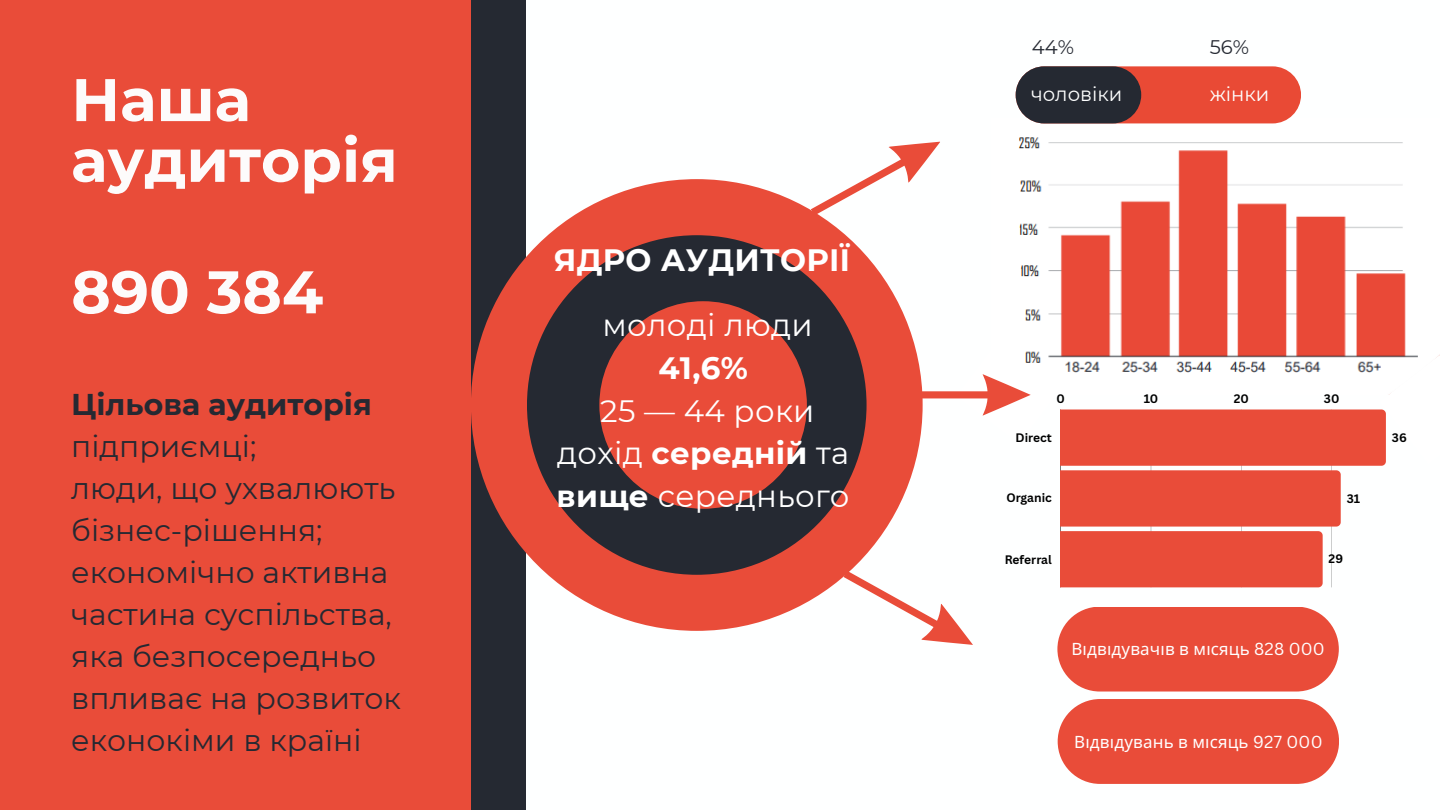
<style>
.page{position:relative;width:1440px;height:810px;background:#fff}
.page>*{position:absolute;margin:0;border:0;box-sizing:border-box;transform-origin:0 0}
.t1{font:700 60px "Montserrat";color:#fdfbfb}
.t2{font:30.9px/42.7px "Montserrat";letter-spacing:.01em;color:#fff}
.t3{font:700 30.9px "Montserrat";letter-spacing:.01em;color:#fff}
.t4{font:30px/42px "Montserrat";color:#252932}
.t5{font:700 30px/42px "Montserrat";color:#252932}
.t6{font:19.6px "Montserrat";color:#feffff}
.t7{font:19.6px "Montserrat";color:#252932}
.t8{font:16.9px "Noto Sans";letter-spacing:.01em;color:#fff}
.t9{font:700 12px "Canva Sans";color:#000}
.s1{font-weight:400}
.s2{font-weight:700}
.s3{font-family:"Canva Sans"}
</style>
<div class="page">
<div style="left:55px;top:0;width:471px;height:810px;background:#252932"></div>
<div style="left:0;top:0;width:471px;height:810px;background:#e94c39"></div>
<div style="left:1057px;top:607px;width:282px;height:85px;background:#e94c39;border-radius:42px"></div>
<img style="left:1018px;top:119px;width:388px;height:226px">
<div style="left:471px;top:179px;width:452px;height:452px;background:#e94c39;border-radius:50%"></div>
<div style="left:527px;top:235px;width:340px;height:340px;background:#252932;border-radius:50%"></div>
<div style="left:599px;top:301px;width:208px;height:208px;background:#e94c39;border-radius:50%"></div>
<div style="left:1016px;top:66px;width:285px;height:57px;background:#e94a35;border-radius:29px"></div>
<div style="left:1016px;top:66px;width:125px;height:57px;background:#252932;border-radius:29px"></div>
<div style="left:1058px;top:699px;width:281px;height:85px;background:#e94c39;border-radius:42px"></div>
<svg style="left:802px;top:141px;width:138px;height:89px"></svg>
<svg style="left:835px;top:345px;width:605px;height:318px"></svg>
<p class="t1" style="left:71px;top:63px;width:181px">Наша</p>
<p class="t1" style="left:71px;top:124px;width:328px">аудиторія</p>
<p class="t1" style="left:71px;top:255px;width:253px">890 384</p>
<p class="t5" style="left:71px;top:383px;width:302px">Цільова аудиторія <span class="s1">підприємці;</span></p>
<p class="t4" style="left:71px;top:467px;width:326px">люди, що ухвалюють бізнес-рішення;</p>
<p class="t4" style="left:71px;top:551px;width:331px">економічно активна частина суспільства, яка безпосередньо впливає на розвиток еконокіми в країні</p>
<p class="t3" style="left:554px;top:242px;width:297px">ЯДРО АУДИТОРІЇ</p>
<p class="t2" style="left:602px;top:304px;width:212px">молоді люди</p>
<p class="t3" style="left:658px;top:349px;width:91px">41,6%</p>
<p class="t2" style="left:600px;top:389px;width:216px">25 — 44 роки</p>
<p class="t2" style="left:557px;top:432px;width:294px">дохід <span class="s2">середній</span> та <span class="s2">вище</span> середнього</p>
<p class="t7" style="left:1032px;top:35px;width:44px">44%</p>
<p class="t7" style="left:1210px;top:35px;width:41px">56%</p>
<p class="t6" style="left:1031px;top:82px;width:93px">чоловіки</p>
<p class="t6" style="left:1210px;top:82px;width:61px">жінки</p>
<p class="t9" style="left:1056px;top:390px;width:10px">0</p>
<p class="t9" style="left:1144px;top:390px;width:16px">10</p>
<p class="t9" style="left:1234px;top:390px;width:17px">20</p>
<p class="t9" style="left:1324px;top:390px;width:17px">30</p>
<p class="t9" style="left:1016px;top:429px;width:38px">Direct</p>
<p class="t9" style="left:1392px;top:429px;width:16px">36</p>
<p class="t9" style="left:1006px;top:489px;width:47px">Organic</p>
<p class="t9" style="left:1347px;top:490px;width:15px">31</p>
<p class="t9" style="left:1005px;top:551px;width:49px">Referral</p>
<p class="t9" style="left:1329px;top:551px;width:16px">29</p>
<p class="t8" style="left:1071px;top:637px;width:255px">Відвідувачі в в місяць <span class="s3">828 000</span></p>
<p class="t8" style="left:1074px;top:730px;width:250px">Відвідувань в місяць <span class="s3">927 000</span></p>
</div>
